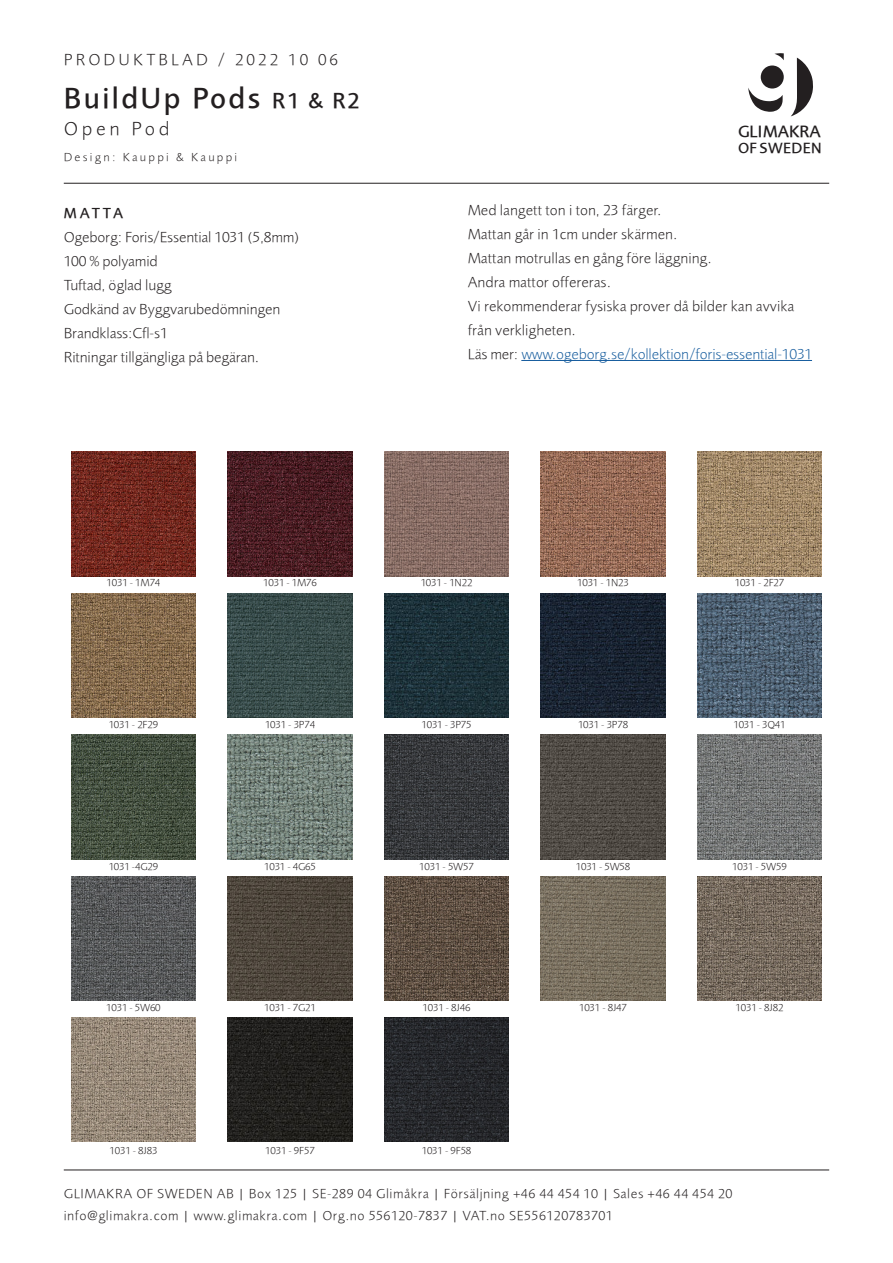
<style>
.page{position:relative;width:893px;height:1263px;background:#fff}
.page>*{position:absolute;margin:0;border:0;box-sizing:border-box;transform-origin:0 0}
.t1{font:500 30px "Foundry Sans";letter-spacing:.08em;color:#231f20}
.t2{font:300 19.5px "Foundry Sans";letter-spacing:.2em;color:#231f20}
.t3{font:500 16.95px "Foundry Sans";color:#231f20}
.t4{font:300 16.5px "Foundry Sans";letter-spacing:.2em;color:#231f20}
.t5{font:500 15.3px "Foundry Sans";letter-spacing:.02em;color:#231f20}
.t6{font:300 15px/24px "Foundry Sans";color:#231f20}
.t7{font:500 15px "Foundry Sans";letter-spacing:.16em;color:#231f20}
.t8{font:300 13.5px/21.6px "Foundry Sans";letter-spacing:.05em;color:#231f20}
.t9{font:300 12px "Foundry Sans";letter-spacing:.2em;color:#231f20}
.t10{font:300 10.5px "Foundry Sans";color:#231f20}
.s1{font-size:22.5px}
.s2{color:#175d9e}
</style>
<div class="page">
<hr style="left:64px;top:1169px;width:765px;height:1px;background:#231f20">
<svg style="left:748px;top:53px;width:36px;height:59px"></svg>
<svg style="left:791px;top:58px;width:22px;height:58px"></svg>
<hr style="left:64px;top:183px;width:765px;height:1px;background:#231f20">
<img style="left:71px;top:452px;width:125px;height:124px">
<img style="left:228px;top:452px;width:124px;height:124px">
<img style="left:384px;top:452px;width:125px;height:124px">
<img style="left:541px;top:452px;width:124px;height:124px">
<img style="left:697px;top:452px;width:125px;height:124px">
<img style="left:71px;top:593px;width:125px;height:125px">
<img style="left:228px;top:593px;width:124px;height:125px">
<img style="left:384px;top:593px;width:125px;height:125px">
<img style="left:541px;top:593px;width:124px;height:125px">
<img style="left:697px;top:593px;width:125px;height:125px">
<img style="left:71px;top:735px;width:125px;height:124px">
<img style="left:228px;top:735px;width:124px;height:124px">
<img style="left:384px;top:735px;width:125px;height:124px">
<img style="left:541px;top:735px;width:124px;height:124px">
<img style="left:697px;top:735px;width:125px;height:124px">
<img style="left:71px;top:876px;width:125px;height:124px">
<img style="left:228px;top:876px;width:124px;height:124px">
<img style="left:384px;top:876px;width:125px;height:124px">
<img style="left:541px;top:876px;width:124px;height:124px">
<img style="left:697px;top:876px;width:125px;height:124px">
<img style="left:71px;top:1017px;width:125px;height:125px">
<img style="left:228px;top:1017px;width:124px;height:125px">
<img style="left:384px;top:1017px;width:125px;height:125px">
<hr style="left:521px;top:360px;width:291px;height:1px;background:#175d9e">
<p class="t4" style="left:64px;top:52px;width:276px">PRODUKTBLAD / 2022 10 06</p>
<h1 class="t1" style="left:64px;top:87px;width:297px">BuildUp Pods <span class="s1">R1 &amp; R2</span></h1>
<h2 class="t2" style="left:64px;top:121px;width:107px">Open Pod</h2>
<p class="t9" style="left:64px;top:152px;width:175px">Design: Kauppi &amp; Kauppi</p>
<p class="t7" style="left:64px;top:204px;width:61px">MATTA</p>
<p class="t6" style="left:64px;top:225px;width:237px">Ogeborg: Foris/Essential 1031 (5,8mm)<br>100 % polyamid<br>Tuftad, öglad lugg<br>Godkänd av Byggvarubedömningen<br>Brandklass:Cfl-s1<br>Ritningar tillgängliga på begäran.</p>
<p class="t3" style="left:738px;top:121px;width:84px">GLIMAKRA</p>
<p class="t5" style="left:738px;top:139px;width:85px">OF SWEDEN</p>
<p class="t6" style="left:468px;top:198px;width:346px">Med langett ton i ton, 23 färger.<br>Mattan går in 1cm under skärmen.<br>Mattan motrullas en gång före läggning.<br>Andra mattor offereras.<br>Vi rekommenderar fysiska prover då bilder kan avvika från verkligheten.<br>Läs mer: <span class="s2">www.ogeborg.se/kollektion/foris-essential-1031</span></p>
<p class="t10" style="left:107px;top:577px;width:55px">1031 - 1M74</p>
<p class="t10" style="left:263px;top:577px;width:55px">1031 - 1M76</p>
<p class="t10" style="left:421px;top:577px;width:53px">1031 - 1N22</p>
<p class="t10" style="left:577px;top:577px;width:53px">1031 - 1N23</p>
<p class="t10" style="left:735px;top:577px;width:51px">1031 - 2F27</p>
<p class="t10" style="left:109px;top:719px;width:51px">1031 - 2F29</p>
<p class="t10" style="left:265px;top:719px;width:51px">1031 - 3P74</p>
<p class="t10" style="left:421px;top:719px;width:51px">1031 - 3P75</p>
<p class="t10" style="left:578px;top:719px;width:51px">1031 - 3P78</p>
<p class="t10" style="left:733px;top:719px;width:54px">1031 - 3Q41</p>
<p class="t10" style="left:109px;top:861px;width:51px">1031 -4G29</p>
<p class="t10" style="left:264px;top:861px;width:53px">1031 - 4G65</p>
<p class="t10" style="left:419px;top:861px;width:56px">1031 - 5W57</p>
<p class="t10" style="left:576px;top:861px;width:56px">1031 - 5W58</p>
<p class="t10" style="left:732px;top:861px;width:56px">1031 - 5W59</p>
<p class="t10" style="left:106px;top:1002px;width:56px">1031 - 5W60</p>
<p class="t10" style="left:264px;top:1002px;width:53px">1031 - 7G21</p>
<p class="t10" style="left:423px;top:1002px;width:49px">1031 - 8J46</p>
<p class="t10" style="left:579px;top:1002px;width:49px">1031 - 8J47</p>
<p class="t10" style="left:736px;top:1002px;width:49px">1031 - 8J82</p>
<p class="t10" style="left:110px;top:1145px;width:49px">1031 - 8J83</p>
<p class="t10" style="left:265px;top:1145px;width:51px">1031 - 9F57</p>
<p class="t10" style="left:422px;top:1145px;width:51px">1031 - 9F58</p>
<p class="t8" style="left:64px;top:1184px;width:670px">GLIMAKRA OF SWEDEN AB | Box 125 | SE-289 04 Glimåkra | Försäljning +46 44 454 10 | Sales +46 44 454 20 info@glimakra.com | www.glimakra.com | Org.no 556120-7837 | VAT.no SE556120783701</p>
</div>
